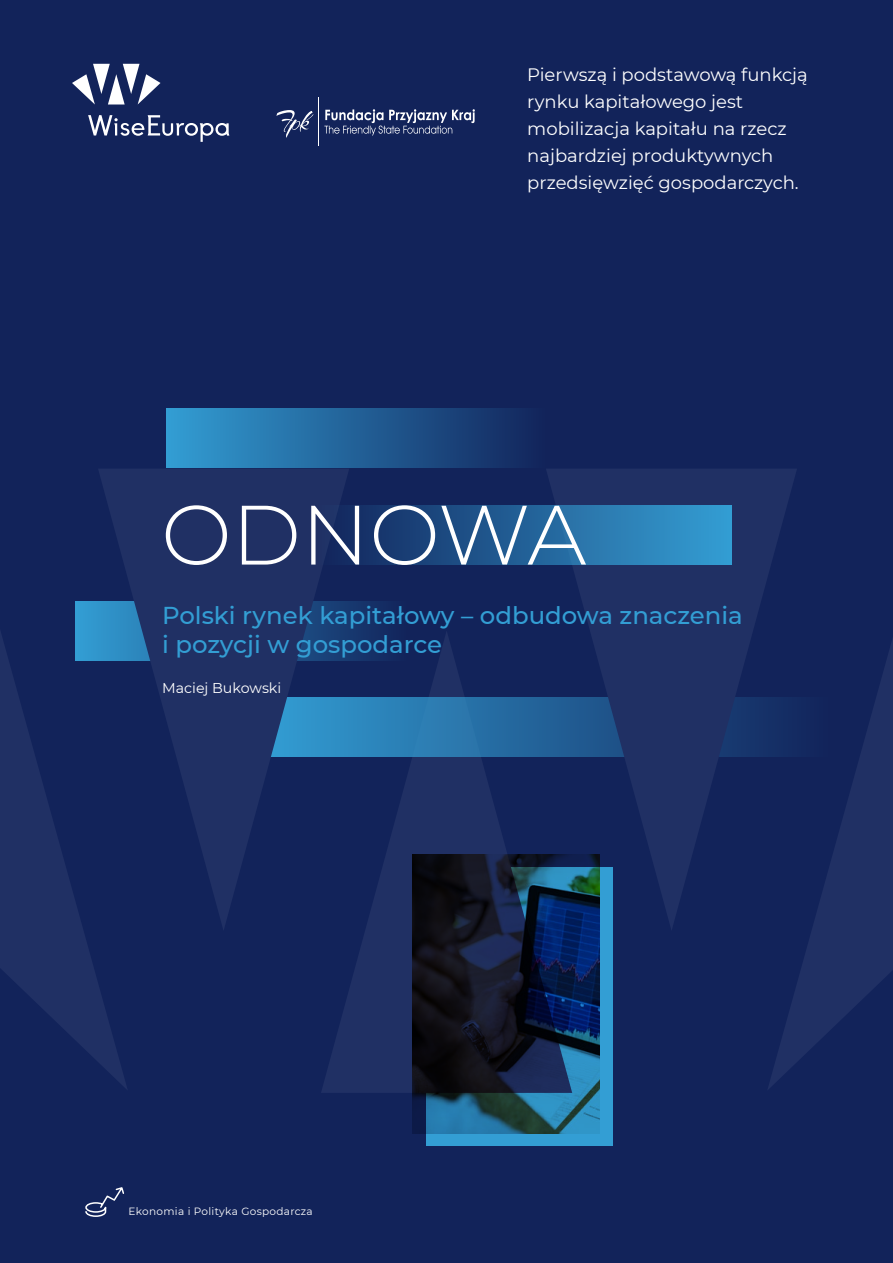
<style>
.page{position:relative;width:893px;height:1263px;background:#12235a}
.page>*{position:absolute;margin:0;border:0;box-sizing:border-box;transform-origin:0 0}
.OKLADKA_tytuł{font:300 84px "Montserrat";color:#fff}
.okladka_PODTYTULY{font:500 24.45px/29.2px "Montserrat";color:#339ed4}
.OKLADKA_LID_TOP{font:18px/27px "Montserrat";color:#fff}
.okladka_AUTOR{font:14.25px "Montserrat";color:#fff}
.t1{font:10.5px "Montserrat";letter-spacing:.03em;color:#fff}
</style>
<div class="page">
<svg style="left:72px;top:64px;width:89px;height:40px"></svg>
<svg style="left:88px;top:115px;width:141px;height:27px"></svg>
<svg style="left:85px;top:1187px;width:39px;height:30px"></svg>
<div style="left:426px;top:867px;width:187px;height:279px;background:#339ed4"></div>
<svg style="left:321px;top:632px;width:225px;height:461px"></svg>
<svg style="left:768px;top:639px;width:125px;height:450px"></svg>
<svg style="left:0;top:629px;width:127px;height:460px"></svg>
<svg style="left:349px;top:697px;width:480px;height:60px;background:#256ba1"></svg>
<svg style="left:76px;top:601px;width:331px;height:60px;fill:#163269"></svg>
<svg style="left:276px;top:110px;width:37px;height:28px"></svg>
<hr style="left:319px;top:98px;width:1px;height:48px;background:#fff">
<svg style="left:324px;top:109px;width:151px;height:27px"></svg>
<svg style="left:98px;top:469px;width:251px;height:462px;fill:#203064"></svg>
<img style="left:412px;top:855px;width:188px;height:279px">
<svg style="left:546px;top:469px;width:251px;height:462px;fill:#1f3064"></svg>
<div style="left:166px;top:408px;width:380px;height:60px;background:linear-gradient(to right,#339ed4,#12245b)"></div>
<div style="left:317px;top:505px;width:414px;height:59px;background:linear-gradient(to right,#13255b,#349fd4)"></div>
<p class="OKLADKA_LID_TOP" style="left:527px;top:61px;width:282px">Pierwszą i podstawową funkcją rynku kapitałowego jest mobilizacja kapitału na rzecz najbardziej produktywnych przedsięwzięć gospodarczych.</p>
<p class="OKLADKA_tytuł" style="left:161px;top:478px;width:427px">ODNOWA</p>
<p class="okladka_PODTYTULY" style="left:162px;top:599px;width:582px">Polski rynek kapitałowy – odbudowa znaczenia i pozycji w gospodarce</p>
<p class="okladka_AUTOR" style="left:162px;top:678px;width:121px">Maciej Bukowski</p>
<p class="t1" style="left:129px;top:1203px;width:186px">Ekonomia i Polityka Gospodarcza</p>
</div>
